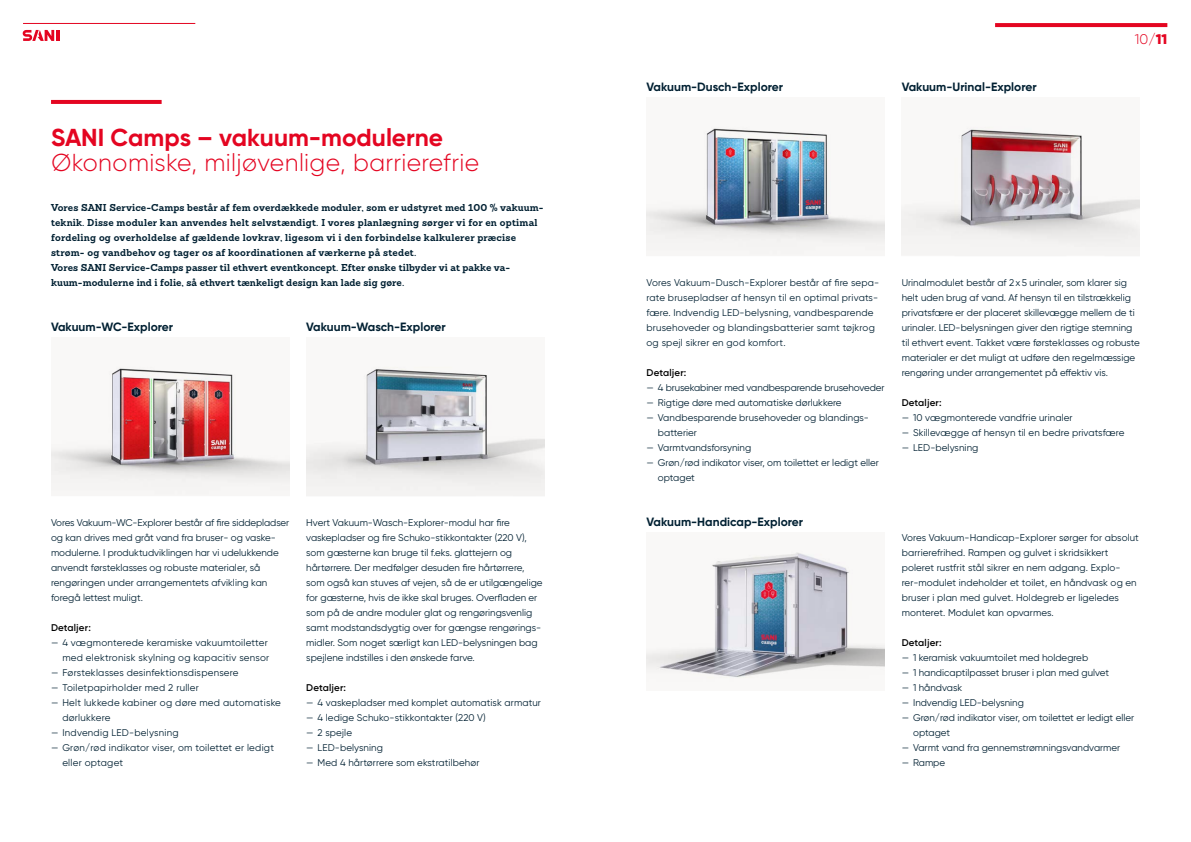
<style>
.page{position:relative;width:1191px;height:842px;background:#fff}
.page>*{position:absolute;margin:0;border:0;box-sizing:border-box;transform-origin:0 0}
.t1{font:300 24.5px "Gilroy";letter-spacing:.01em;color:#e40521}
.t2{font:700 24.5px "Gilroy";color:#e40521}
.t3{font:300 14px "Gilroy";color:#e40521}
.t4{font:700 12px "Gilroy";color:#002032}
.t5{font:9.8px/15px "Gilroy";color:#002032}
.t6{font:700 9.8px/15px "Sanchez";letter-spacing:.01em;color:#002032}
.t7{font:9.8px/15px "Gilroy";letter-spacing:.025em;color:#002032}
.t8{font:9.8px/15px "Gilroy";letter-spacing:.02em;color:#002032}
.t9{font:600 9.8px "Gilroy";letter-spacing:.02em;color:#000}
.s1{font-weight:900}
</style>
<div class="page">
<svg style="left:51px;top:100px;width:111px;height:4px"></svg>
<img style="left:51px;top:367px;width:238px;height:128px">
<img style="left:306px;top:367px;width:238px;height:129px">
<img style="left:646px;top:127px;width:238px;height:128px">
<img style="left:901px;top:127px;width:239px;height:129px">
<img style="left:646px;top:552px;width:238px;height:127px">
<hr style="left:23px;top:23px;width:172px;height:1px;background:#e40521">
<hr style="left:56px;top:30px;width:4px;height:11px;background:#e40521">
<svg style="left:23px;top:30px;width:31px;height:11px"></svg>
<svg style="left:995px;top:23px;width:172px;height:4px"></svg>
<h1 class="t2" style="left:51px;top:123px;width:393px">SANI Camps – vakuum-modulerne</h1>
<h1 class="t1" style="left:51px;top:148px;width:429px">Økonomiske, miljøvenlige, barrierefrie</h1>
<p class="t6" style="left:51px;top:200px;width:494px">Vores SANI Service-Camps består af fem overdækkede moduler, som er udstyret med 100 % vakuum&shy;teknik. Disse moduler kan anvendes helt selvstændigt. I vores planlægning sørger vi for en optimal fordeling og overholdelse af gældende lovkrav, ligesom vi i den forbindelse kalkulerer præcise strøm- og vandbehov og tager os af koordinationen af værkerne på stedet.<br>Vores SANI Service-Camps passer til ethvert eventkoncept. Efter ønske tilbyder vi at pakke va&shy;kuum-modulerne ind i folie, så ethvert tænkeligt design kan lade sig gøre.</p>
<p class="t4" style="left:51px;top:319px;width:124px">Vakuum-WC-Explorer</p>
<p class="t4" style="left:306px;top:319px;width:141px">Vakuum-Wasch-Explorer</p>
<p class="t5" style="left:51px;top:515px;width:240px">Vores Vakuum-WC-Explorer består af fire siddepladser og kan drives med gråt vand fra bruser- og vaske&shy;modulerne. I produktudviklingen har vi udelukkende anvendt førsteklasses og robuste materialer, så rengøringen under arrangementets afvikling kan foregå lettest muligt.</p>
<p class="t9" style="left:51px;top:621px;width:41px">Detaljer:</p>
<p class="t7" style="left:51px;top:635px;width:220px;text-align:right">— 4 vægmonterede keramiske vakuumtoiletter med elektronisk skylning og kapacitiv sensor</p>
<p class="t7" style="left:51px;top:665px;width:189px">— Førsteklasses desinfektionsdispensere</p>
<p class="t7" style="left:51px;top:680px;width:149px">— Toiletpapirholder med 2 ruller</p>
<p class="t7" style="left:62px;top:695px;width:220px;text-indent:-11px">— Helt lukkede kabiner og døre med automatiske dørlukkere</p>
<p class="t7" style="left:51px;top:725px;width:129px">— Indvendig LED-belysning</p>
<p class="t7" style="left:62px;top:740px;width:213px;text-indent:-11px">— Grøn/rød indikator viser, om toilettet er ledigt eller optaget</p>
<p class="t5" style="left:306px;top:515px;width:238px">Hvert Vakuum-Wasch-Explorer-modul har fire vaskepladser og fire Schuko-stikkontakter (220 V), som gæsterne kan bruge til f.eks. glattejern og hårtørrere. Der medfølger desuden fire hårtørrere, som også kan stuves af vejen, så de er utilgængelige for gæsterne, hvis de ikke skal bruges. Overfladen er som på de andre moduler glat og rengøringsvenlig samt modstandsdygtig over for gængse rengørings&shy;midler. Som noget særligt kan LED-belysningen bag spejlene indstilles i den ønskede farve.</p>
<p class="t9" style="left:306px;top:681px;width:41px">Detaljer:</p>
<p class="t5" style="left:306px;top:695px;width:236px">— 4 vaskepladser med komplet automatisk armatur</p>
<p class="t5" style="left:306px;top:710px;width:181px">— 4 ledige Schuko-stikkontakter (220 V)</p>
<p class="t5" style="left:306px;top:725px;width:47px">— 2 spejle</p>
<p class="t5" style="left:306px;top:740px;width:78px">— LED-belysning</p>
<p class="t5" style="left:306px;top:755px;width:175px">— Med 4 hårtørrere som ekstratilbehør</p>
<p class="t4" style="left:646px;top:79px;width:138px">Vakuum-Dusch-Explorer</p>
<p class="t4" style="left:901px;top:79px;width:136px">Vakuum-Urinal-Explorer</p>
<h2 class="t3" style="left:1135px;top:31px;width:34px">10/<span class="s1">11</span></h2>
<p class="t8" style="left:646px;top:275px;width:234px">Vores Vakuum-Dusch-Explorer består af fire sepa&shy;rate brusepladser af hensyn til en optimal privats&shy;fære. Indvendig LED-belysning, vandbesparende brusehoveder og blandingsbatterier samt tøjkrog og spejl sikrer en god komfort.</p>
<p class="t9" style="left:646px;top:367px;width:41px">Detaljer:</p>
<p class="t5" style="left:646px;top:380px;width:239px">— 4 brusekabiner med vandbesparende brusehoveder</p>
<p class="t5" style="left:646px;top:395px;width:196px">— Rigtige døre med automatiske dørlukkere</p>
<p class="t5" style="left:658px;top:410px;width:213px;text-indent:-11px">— Vandbesparende brusehoveder og blandings&shy;batterier</p>
<p class="t5" style="left:646px;top:440px;width:106px">— Varmtvandsforsyning</p>
<p class="t5" style="left:658px;top:455px;width:223px;text-indent:-11px">— Grøn/rød indikator viser, om toilettet er ledigt eller optaget</p>
<p class="t4" style="left:646px;top:514px;width:158px">Vakuum-Handicap-Explorer</p>
<p class="t5" style="left:901px;top:275px;width:240px">Urinalmodulet består af 2x5 urinaler, som klarer sig helt uden brug af vand. Af hensyn til en tilstrækkelig privatsfære er der placeret skillevægge mellem de ti urinaler. LED-belysningen giver den rigtige stemning til ethvert event. Takket være førsteklasses og robuste materialer er det muligt at udføre den regelmæssige rengøring under arrangementet på effektiv vis.</p>
<p class="t9" style="left:901px;top:396px;width:41px">Detaljer:</p>
<p class="t5" style="left:901px;top:410px;width:172px">— 10 vægmonterede vandfrie urinaler</p>
<p class="t5" style="left:901px;top:425px;width:224px">— Skillevægge af hensyn til en bedre privatsfære</p>
<p class="t5" style="left:901px;top:440px;width:78px">— LED-belysning</p>
<p class="t5" style="left:901px;top:530px;width:239px">Vores Vakuum-Handicap-Explorer sørger for absolut barrierefrihed. Rampen og gulvet i skridsikkert poleret rustfrit stål sikrer en nem adgang. Explo&shy;rer-modulet indeholder et toilet, en håndvask og en bruser i plan med gulvet. Holdegreb er ligeledes monteret. Modulet kan opvarmes.</p>
<p class="t9" style="left:901px;top:636px;width:41px">Detaljer:</p>
<p class="t5" style="left:901px;top:650px;width:188px">— 1 keramisk vakuumtoilet med holdegreb</p>
<p class="t5" style="left:901px;top:665px;width:209px">— 1 handicaptilpasset bruser i plan med gulvet</p>
<p class="t5" style="left:901px;top:680px;width:62px">— 1 håndvask</p>
<p class="t5" style="left:901px;top:695px;width:124px">— Indvendig LED-belysning</p>
<p class="t5" style="left:913px;top:710px;width:223px;text-indent:-11px">— Grøn/rød indikator viser, om toilettet er ledigt eller optaget</p>
<p class="t5" style="left:901px;top:740px;width:220px">— Varmt vand fra gennemstrømningsvandvarmer</p>
<p class="t5" style="left:901px;top:755px;width:45px">— Rampe</p>
</div>
